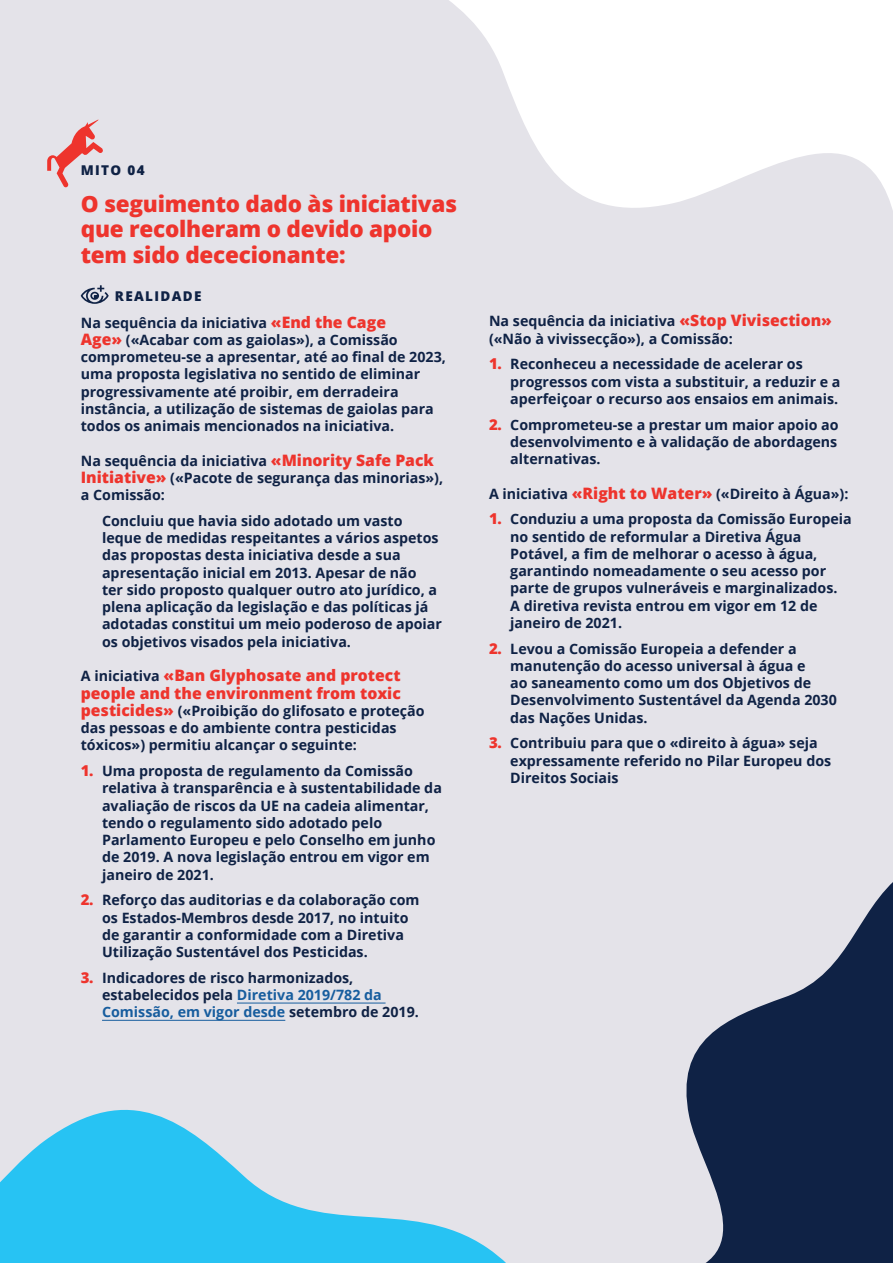
<style>
.page{position:relative;width:893px;height:1263px;background:#e4e3e9}
.page>*{position:absolute;margin:0;border:0;box-sizing:border-box;transform-origin:0 0}
.t1{font:800 22.5px/25.5px "Open Sans";letter-spacing:-.01em;color:#ee342d}
.t2{font:800 15.75px/17.2px "Open Sans";color:#ee342d}
.t3{font:700 14.25px/17.2px "Open Sans";color:#0f2245}
.t4{font:800 13.5px "Open Sans";letter-spacing:.1em;color:#0f2245}
.s1{font-weight:800;font-size:15.75px;color:#ee342d}
.s2{font-weight:700;font-size:14.25px;color:#0f2245}
.s3{font-weight:800;font-size:15px;color:#ee342d}
.s4{color:#175d9e}
</style>
<div class="page">
<svg style="left:0;top:1077px;width:525px;height:186px;background:#90d4ed"></svg>
<svg style="left:553px;top:865px;width:340px;height:398px;background:#8f95a7"></svg>
<svg style="left:327px;top:0;width:566px;height:343px;fill:#e4e3e9"></svg>
<hr style="left:237px;top:1003px;width:149px;height:1px;background:#175d9e">
<hr style="left:102px;top:1020px;width:183px;height:1px;background:#175d9e">
<svg style="left:81px;top:285px;width:28px;height:19px"></svg>
<svg style="left:47px;top:120px;width:56px;height:68px;background:#e6b5b8"></svg>
<p class="t4" style="left:81px;top:159px;width:65px">MITO 04</p>
<p class="t1" style="left:81px;top:190px;width:378px">O seguimento dado às iniciativas que recolheram o devido apoio tem sido dececionante:</p>
<p class="t4" style="left:115px;top:285px;width:88px">REALIDADE</p>
<p class="t3" style="left:81px;top:314px;width:367px">Na sequência da iniciativa <span class="s1">«End the Cage<br>Age»</span> («Acabar com as gaiolas»), a Comissão comprometeu-se a apresentar, até ao final de 2023, uma proposta legislativa no sentido de eliminar progressivamente até proibir, em derradeira instância, a utilização de sistemas de gaiolas para todos os animais mencionados na iniciativa.</p>
<p class="t3" style="left:81px;top:452px;width:364px">Na sequência da iniciativa <span class="s1">«Minority Safe Pack<br>Initiative»</span> («Pacote de segurança das minorias»), a Comissão:</p>
<p class="t3" style="left:102px;top:512px;width:341px">Concluiu que havia sido adotado um vasto leque de medidas respeitantes a vários aspetos das propostas desta iniciativa desde a sua apresentação inicial em 2013. Apesar de não<br>ter sido proposto qualquer outro ato jurídico, a plena aplicação da legislação e das políticas já adotadas constitui um meio poderoso de apoiar os objetivos visados pela iniciativa.</p>
<p class="t2" style="left:81px;top:666px;width:322px"><span class="s2">A iniciativa</span> «Ban Glyphosate and protect people and the environment from toxic</p>
<p class="t3" style="left:81px;top:702px;width:345px"><span class="s1">pesticides»</span> («Proibição do glifosato e proteção das pessoas e do ambiente contra pesticidas tóxicos») permitiu alcançar o seguinte:</p>
<p class="t3" style="left:102px;top:762px;width:341px;text-indent:-21px"><span class="s3">1.</span> Uma proposta de regulamento da Comissão relativa à transparência e à sustentabilidade da avaliação de riscos da UE na cadeia alimentar, tendo o regulamento sido adotado pelo Parlamento Europeu e pelo Conselho em junho de 2019. A nova legislação entrou em vigor em janeiro de 2021.</p>
<p class="t3" style="left:102px;top:891px;width:319px;text-indent:-21px"><span class="s3">2.</span> Reforço das auditorias e da colaboração com os Estados-Membros desde 2017, no intuito de garantir a conformidade com a Diretiva Utilização Sustentável dos Pesticidas.</p>
<p class="t3" style="left:102px;top:969px;width:318px;text-indent:-21px"><span class="s3">3.</span> Indicadores de risco harmonizados, estabelecidos pela <span class="s4">Diretiva 2019/782 da<br>Comissão, em vigor desde</span> setembro de 2019.</p>
<p class="t3" style="left:489px;top:312px;width:344px">Na sequência da iniciativa <span class="s1">«Stop Vivisection» </span>(«Não à vivissecção»), a Comissão:</p>
<p class="t3" style="left:510px;top:355px;width:332px;text-indent:-21px"><span class="s3">1.</span> Reconheceu a necessidade de acelerar os progressos com vista a substituir, a reduzir e a aperfeiçoar o recurso aos ensaios em animais.</p>
<p class="t3" style="left:510px;top:415px;width:330px;text-align:justify;text-indent:-21px"><span class="s3">2.</span> Comprometeu-se a prestar um maior apoio ao desenvolvimento e à validação de abordagens alternativas.</p>
<p class="t3" style="left:489px;top:484px;width:361px">A iniciativa <span class="s1">«Right to Water»</span> («Direito à Água»):</p>
<p class="t3" style="left:510px;top:510px;width:343px;text-indent:-21px"><span class="s3">1.</span> Conduziu a uma proposta da Comissão Europeia no sentido de reformular a Diretiva Água Potável, a fim de melhorar o acesso à água, garantindo nomeadamente o seu acesso por parte de grupos vulneráveis e marginalizados.<br>A diretiva revista entrou em vigor em 12 de janeiro de 2021.</p>
<p class="t3" style="left:510px;top:639px;width:328px;text-indent:-21px"><span class="s3">2.</span> Levou a Comissão Europeia a defender a manutenção do acesso universal à água e<br>ao saneamento como um dos Objetivos de Desenvolvimento Sustentável da Agenda 2030 das Nações Unidas.</p>
<p class="t3" style="left:510px;top:734px;width:322px;text-indent:-21px"><span class="s3">3.</span> Contribuiu para que o «direito à água» seja expressamente referido no Pilar Europeu dos<br>Direitos Sociais</p>
</div>
